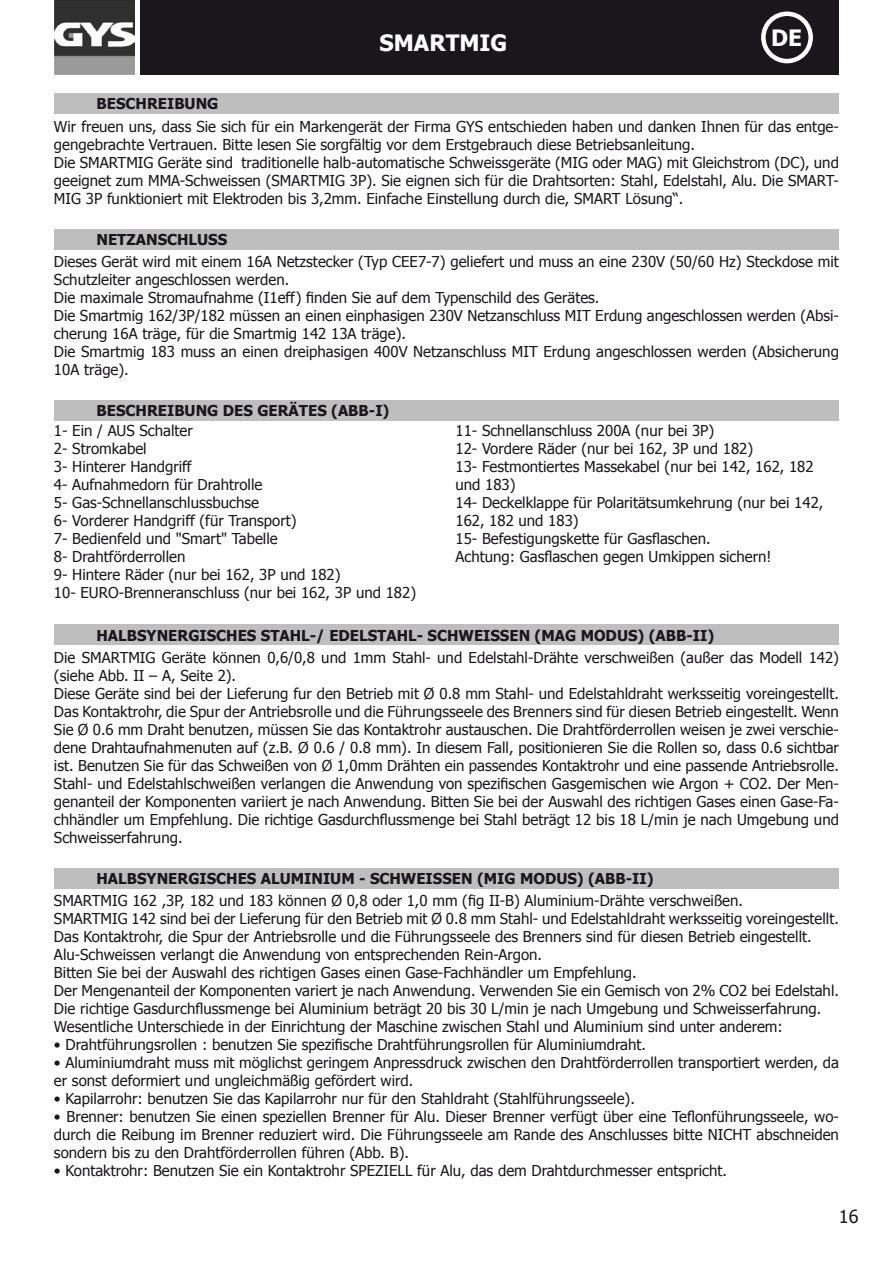
<style>
.page{position:relative;width:893px;height:1263px;background:#fff}
.page>*{position:absolute;margin:0;border:0;box-sizing:border-box;transform-origin:0 0}
.t1{font:700 22.5px "Tahoma";color:#fff}
.t2{font:18px "Tahoma";color:#1a171c}
.t3{font:15px/18px "Tahoma";color:#1a171c}
.t4{font:700 15px "Tahoma";color:#1a171c}
</style>
<div class="page">
<div style="left:141px;top:0;width:698px;height:75px;background:#1a171c"></div>
<img style="left:54px;top:0;width:81px;height:75px">
<div style="left:761px;top:12px;width:52px;height:51px;border:4px solid #fff;border-radius:50%"></div>
<div style="left:54px;top:94px;width:785px;height:20px;background:#bebebf"></div>
<div style="left:54px;top:229px;width:785px;height:20px;background:#bebebf"></div>
<div style="left:54px;top:400px;width:785px;height:21px;background:#bebebf"></div>
<div style="left:54px;top:625px;width:785px;height:20px;background:#bebebf"></div>
<div style="left:54px;top:868px;width:785px;height:20px;background:#bebebf"></div>
<h1 class="t1" style="left:380px;top:27px;width:129px">SMARTMIG</h1>
<h1 class="t1" style="left:771px;top:22px;width:32px">DE</h1>
<p class="t4" style="left:97px;top:93px;width:123px">BESCHREIBUNG</p>
<p class="t3" style="left:54px;top:117px;width:786px">Wir freuen uns, dass Sie sich für ein Markengerät der Firma GYS entschieden haben und danken Ihnen für das entge&shy;gengebrachte Vertrauen. Bitte lesen Sie sorgfältig vor dem Erstgebrauch diese Betriebsanleitung.<br>Die SMARTMIG Geräte sind traditionelle halb-automatische Schweissgeräte (MIG oder MAG) mit Gleichstrom (DC), und geeignet zum MMA-Schweissen (SMARTMIG 3P). Sie eignen sich für die Drahtsorten: Stahl, Edelstahl, Alu. Die SMART-MIG 3P funktioniert mit Elektroden bis 3,2mm. Einfache Einstellung durch die, SMART Lösung“.</p>
<p class="t4" style="left:97px;top:229px;width:132px">NETZANSCHLUSS</p>
<p class="t3" style="left:54px;top:252px;width:786px">Dieses Gerät wird mit einem 16A Netzstecker (Typ CEE7-7) geliefert und muss an eine 230V (50/60 Hz) Steckdose mit Schutzleiter angeschlossen werden.<br>Die maximale Stromaufnahme (I1eff) finden Sie auf dem Typenschild des Gerätes.<br>Die Smartmig 162/3P/182 müssen an einen einphasigen 230V Netzanschluss MIT Erdung angeschlossen werden (Absi&shy;cherung 16A träge, für die Smartmig 142 13A träge).<br>Die Smartmig 183 muss an einen dreiphasigen 400V Netzanschluss MIT Erdung angeschlossen werden (Absicherung 10A träge).</p>
<p class="t4" style="left:97px;top:400px;width:294px">BESCHREIBUNG DES GERÄTES (ABB-I)</p>
<p class="t3" style="left:54px;top:420px;width:364px">1- Ein / AUS Schalter<br>2- Stromkabel<br>3- Hinterer Handgriff<br>4- Aufnahmedorn für Drahtrolle<br>5- Gas-Schnellanschlussbuchse<br>6- Vorderer Handgriff (für Transport)<br>7- Bedienfeld und "Smart" Tabelle<br>8- Drahtförderrollen<br>9- Hintere Räder (nur bei 162, 3P und 182)<br>10- EURO-Brenneranschluss (nur bei 162, 3P und 182)</p>
<p class="t3" style="left:455px;top:420px;width:369px">11- Schnellanschluss 200A (nur bei 3P)<br>12- Vordere Räder (nur bei 162, 3P und 182)<br>13- Festmontiertes Massekabel (nur bei 142, 162, 182 und 183)<br>14- Deckelklappe für Polaritätsumkehrung (nur bei 142, 162, 182 und 183)<br>15- Befestigungskette für Gasflaschen.<br>Achtung: Gasflaschen gegen Umkippen sichern!</p>
<p class="t4" style="left:97px;top:624px;width:619px">HALBSYNERGISCHES STAHL-/ EDELSTAHL- SCHWEISSEN (MAG MODUS) (ABB-II)</p>
<p class="t3" style="left:54px;top:648px;width:786px">Die SMARTMIG Geräte können 0,6/0,8 und 1mm Stahl- und Edelstahl-Drähte verschweißen (außer das Modell 142) (siehe Abb. II – A, Seite 2).<br>Diese Geräte sind bei der Lieferung fur den Betrieb mit Ø 0.8 mm Stahl- und Edelstahldraht werksseitig voreingestellt.<br>Das Kontaktrohr, die Spur der Antriebsrolle und die Führungsseele des Brenners sind für diesen Betrieb eingestellt. Wenn Sie Ø 0.6 mm Draht benutzen, müssen Sie das Kontaktrohr austauschen. Die Drahtförderrollen weisen je zwei verschie&shy;dene Drahtaufnahmenuten auf (z.B. Ø 0.6 / 0.8 mm). In diesem Fall, positionieren Sie die Rollen so, dass 0.6 sichtbar ist. Benutzen Sie für das Schweißen von Ø 1,0mm Drähten ein passendes Kontaktrohr und eine passende Antriebsrolle.<br>Stahl- und Edelstahlschweißen verlangen die Anwendung von spezifischen Gasgemischen wie Argon + CO2. Der Men&shy;genanteil der Komponenten variiert je nach Anwendung. Bitten Sie bei der Auswahl des richtigen Gases einen Gase-Fa&shy;chhändler um Empfehlung. Die richtige Gasdurchflussmenge bei Stahl beträgt 12 bis 18 L/min je nach Umgebung und Schweisserfahrung.</p>
<p class="t4" style="left:97px;top:868px;width:559px">HALBSYNERGISCHES ALUMINIUM - SCHWEISSEN (MIG MODUS) (ABB-II)</p>
<p class="t3" style="left:54px;top:891px;width:786px">SMARTMIG 162 ,3P, 182 und 183 können Ø 0,8 oder 1,0 mm (fig II-B) Aluminium-Drähte verschweißen.<br>SMARTMIG 142 sind bei der Lieferung für den Betrieb mit Ø 0.8 mm Stahl- und Edelstahldraht werksseitig voreingestellt.<br>Das Kontaktrohr, die Spur der Antriebsrolle und die Führungsseele des Brenners sind für diesen Betrieb eingestellt.<br>Alu-Schweissen verlangt die Anwendung von entsprechenden Rein-Argon.<br>Bitten Sie bei der Auswahl des richtigen Gases einen Gase-Fachhändler um Empfehlung.<br>Der Mengenanteil der Komponenten variert je nach Anwendung. Verwenden Sie ein Gemisch von 2% CO2 bei Edelstahl.<br>Die richtige Gasdurchflussmenge bei Aluminium beträgt 20 bis 30 L/min je nach Umgebung und Schweisserfahrung.<br>Wesentliche Unterschiede in der Einrichtung der Maschine zwischen Stahl und Aluminium sind unter anderem:</p>
<p class="t3" style="left:54px;top:1035px;width:593px">• Drahtführungsrollen : benutzen Sie spezifische Drahtführungsrollen für Aluminiumdraht.</p>
<p class="t3" style="left:54px;top:1053px;width:786px">• Aluminiumdraht muss mit möglichst geringem Anpressdruck zwischen den Drahtförderrollen transportiert werden, da er sonst deformiert und ungleichmäßig gefördert wird.</p>
<p class="t3" style="left:54px;top:1089px;width:582px">• Kapilarrohr: benutzen Sie das Kapilarrohr nur für den Stahldraht (Stahlführungsseele).</p>
<p class="t3" style="left:54px;top:1107px;width:786px;text-align:justify">• Brenner: benutzen Sie einen speziellen Brenner für Alu. Dieser Brenner verfügt über eine Teflonführungsseele, wo&shy;durch die Reibung im Brenner reduziert wird. Die Führungsseele am Rande des Anschlusses bitte NICHT abschneiden sondern bis zu den Drahtförderrollen führen (Abb. B).</p>
<p class="t3" style="left:54px;top:1161px;width:675px">• Kontaktrohr: Benutzen Sie ein Kontaktrohr SPEZIELL für Alu, das dem Drahtdurchmesser entspricht.</p>
<p class="t2" style="left:839px;top:1204px;width:21px">16</p>
</div>
